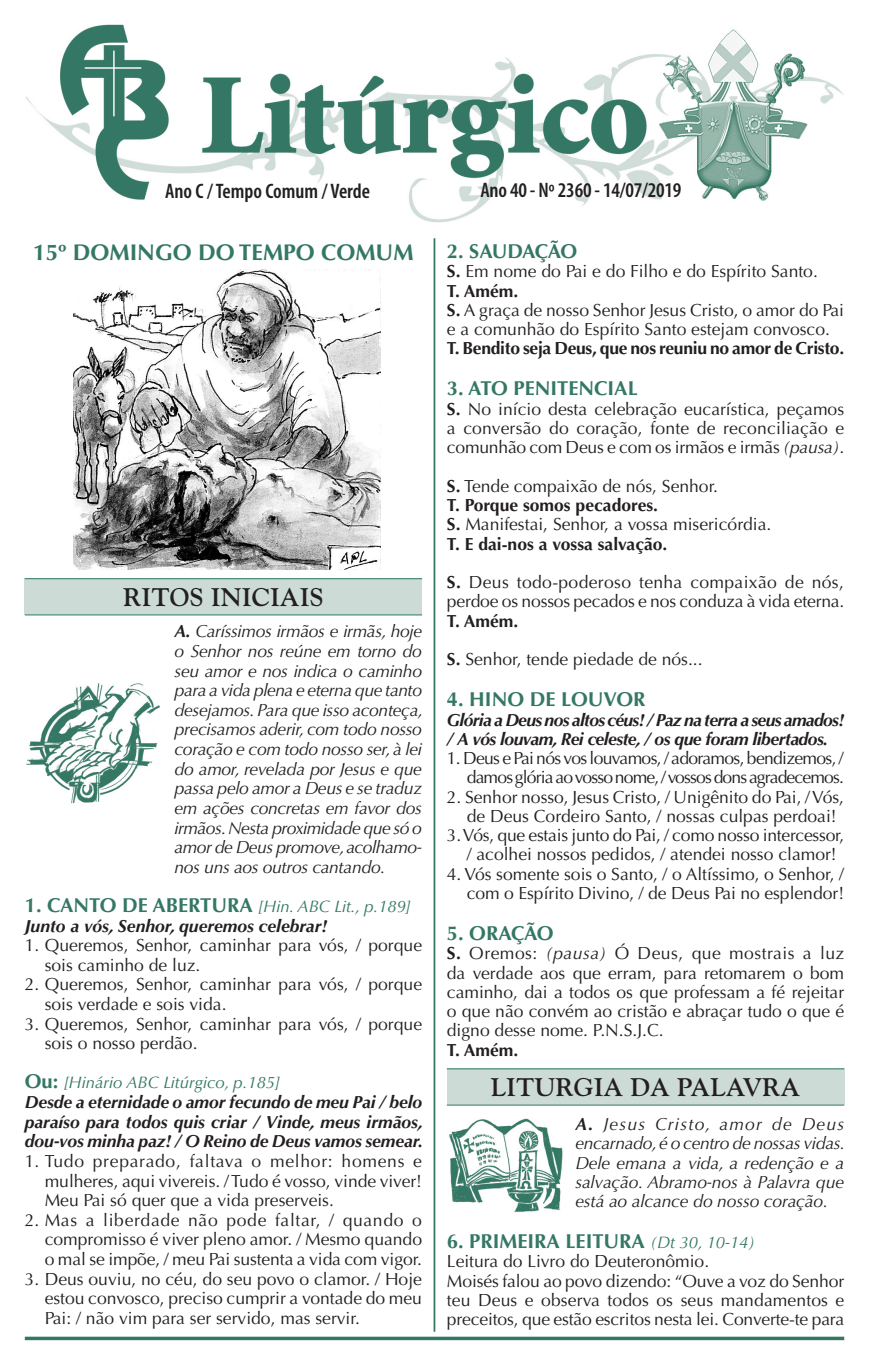
<style>
.page{position:relative;width:869px;height:1365px;background:#fff}
.page>*{position:absolute;margin:0;border:0;box-sizing:border-box;transform-origin:0 0}
.t1{font:700 25.38px "Goudy Std";color:#231f20}
.t2{font:700 22.75px "Optima LT Std";color:#337764}
.t3{font:600 condensed 21px "Myriad Pro";letter-spacing:-.01em;color:#231f20}
.t4{font:700 20.12px "Optima LT Std";color:#337764}
.t5{font:700 20.12px "Optima LT Std";letter-spacing:-.035em;color:#337764}
.t6{font:17.5px/19.2px "Optima LT Std";color:#231f20}
.t7{font:italic 17.5px/19.6px "Optima LT Std";letter-spacing:-.02em;color:#231f20;text-align:justify}
.t8{font:italic 700 17.5px/19.6px "Optima LT Std";letter-spacing:-.02em;color:#231f20;text-align:justify}
.t9{font:17.5px/19.2px "Optima LT Std";letter-spacing:-.045em;color:#231f20;text-align:right}
.t10{font:italic 700 17.5px/19.2px "Optima LT Std";letter-spacing:-.04em;color:#231f20}
.t11{font:700 17.5px "Optima LT Std";letter-spacing:-.02em;color:#231f20}
.t12{font:italic 700 17.5px "Optima LT Std";color:#231f20}
.t13{font:italic 16.62px "Optima LT Std";color:#337764}
.s1{font-weight:700}
.s2{font-style:italic}
.s3{font-weight:700;font-style:normal;font-size:20.12px}
.s4{font-weight:400;font-style:italic;font-size:16.62px}
</style>
<div class="page">
<div style="left:25px;top:578px;width:397px;height:36px;background:#cddbd6"></div>
<hr style="left:25px;top:578px;width:397px;height:1px;background:#337764">
<hr style="left:25px;top:614px;width:397px;height:1px;background:#337764">
<img style="left:26px;top:25px;width:817px;height:197px">
<hr style="left:25px;top:1336px;width:818px;height:3px;background:#337764">
<hr style="left:433px;top:238px;width:2px;height:1093px;background:#337764">
<img style="left:26px;top:683px;width:134px;height:121px">
<div style="left:446px;top:1068px;width:397px;height:36px;background:#cddbd6"></div>
<hr style="left:446px;top:1068px;width:397px;height:1px;background:#337764">
<hr style="left:446px;top:1104px;width:397px;height:1px;background:#337764">
<img style="left:449px;top:1118px;width:114px;height:94px">
<img style="left:73px;top:269px;width:307px;height:300px">
<p class="t3" style="left:165px;top:178px;width:206px">Ano C / Tempo Comum / Verde</p>
<p class="t3" style="left:480px;top:177px;width:202px">Ano 40 - Nº 2360 - 14/07/2019</p>
<p class="t5" style="left:446px;top:239px;width:132px">2. SAUDAÇÃO</p>
<p class="t6" style="left:446px;top:262px;width:398px"><span class="s1">S.</span> Em nome do Pai e do Filho e do Espírito Santo.<br><span class="s1">T. Amém.<br>S.</span> A graça de nosso Senhor Jesus Cristo, o amor do Pai e a comunhão do Espírito Santo estejam convosco.</p>
<p class="t11" style="left:446px;top:338px;width:398px">T. Bendito seja Deus, que nos reuniu no amor de Cristo.</p>
<p class="t4" style="left:446px;top:377px;width:192px">3. ATO PENITENCIAL</p>
<p class="t6" style="left:446px;top:399px;width:399px;text-align:justify"><span class="s1">S.</span> No início desta celebração eucarística, peçamos a conversão do coração, fonte de reconciliação e comunhão com Deus e com os irmãos e irmãs <span class="s2">(pausa)</span>.</p>
<p class="t6" style="left:446px;top:476px;width:326px"><span class="s1">S.</span> Tende compaixão de nós, Senhor.<br><span class="s1">T. Porque somos pecadores.<br>S.</span> Manifestai, Senhor, a vossa misericórdia.<br><span class="s1">T. E dai-nos a vossa salvação.</span></p>
<p class="t6" style="left:446px;top:572px;width:399px"><span class="s1">S.</span> Deus todo-poderoso tenha compaixão de nós, perdoe os nossos pecados e nos conduza à vida eterna.</p>
<p class="t11" style="left:446px;top:610px;width:73px">T. Amém.</p>
<p class="t6" style="left:446px;top:649px;width:257px"><span class="s1">S.</span> Senhor, tende piedade de nós...</p>
<p class="t4" style="left:446px;top:687px;width:200px">4. HINO DE LOUVOR</p>
<p class="t10" style="left:446px;top:710px;width:398px">Glória a Deus nos altos céus! / Paz na terra a seus amados! / A vós louvam, Rei celeste, / os que foram libertados.</p>
<p class="t9" style="left:446px;top:748px;width:398px">1. Deus e Pai nós vos louvamos, / adoramos, bendizemos, / damos glória ao vosso nome, / vossos dons agradecemos.</p>
<p class="t6" style="left:466px;top:787px;width:379px;text-indent:-20px">2. Senhor nosso, Jesus Cristo, / Unigênito do Pai, / Vós, de Deus Cordeiro Santo, / nossas culpas perdoai!</p>
<p class="t6" style="left:466px;top:825px;width:379px;text-indent:-20px">3. Vós, que estais junto do Pai, / como nosso intercessor, / acolhei nossos pedidos, / atendei nosso clamor!</p>
<p class="t6" style="left:446px;top:864px;width:398px;text-align:right">4. Vós somente sois o Santo, / o Altíssimo, o Senhor, / com o Espírito Divino, / de Deus Pai no esplendor!</p>
<p class="t4" style="left:446px;top:921px;width:108px">5. ORAÇÃO</p>
<p class="t6" style="left:446px;top:943px;width:399px;text-align:justify"><span class="s1">S.</span> Oremos: <span class="s2">(pausa)</span> Ó Deus, que mostrais a luz da verdade aos que erram, para retomarem o bom caminho, dai a todos os que professam a fé rejeitar o que não convém ao cristão e abraçar tudo o que é digno desse nome. P.N.S.J.C.</p>
<p class="t11" style="left:446px;top:1039px;width:73px">T. Amém.</p>
<h2 class="t2" style="left:33px;top:239px;width:381px">15º DOMINGO DO TEMPO COMUM</h2>
<h1 class="t1" style="left:123px;top:581px;width:202px">RITOS INICIAIS</h1>
<p class="t7" style="left:174px;top:621px;width:250px"><span class="s1">A.</span> Caríssimos irmãos e irmãs, hoje o Senhor nos reúne em torno do seu amor e nos indica o caminho para a vida plena e eterna que tanto desejamos. Para que isso aconteça, precisamos aderir, com todo nosso coração e com todo nosso ser, à lei do amor, revelada por Jesus e que passa pelo amor a Deus e se traduz em ações concretas em favor dos irmãos. Nesta proximidade que só o amor de Deus promove, acolhamo&shy;nos uns aos outros cantando.</p>
<p class="t13" style="left:25px;top:896px;width:387px"><span class="s3">1. CANTO DE ABERTURA</span> [Hin. ABC Lit., p.189]</p>
<p class="t12" style="left:25px;top:915px;width:304px">Junto a vós, Senhor, queremos celebrar!</p>
<p class="t6" style="left:45px;top:935px;width:379px;text-indent:-20px">1. Queremos, Senhor, caminhar para vós, / porque sois caminho de luz.</p>
<p class="t6" style="left:45px;top:974px;width:379px;text-indent:-20px">2. Queremos, Senhor, caminhar para vós, / porque sois verdade e sois vida.</p>
<p class="t6" style="left:45px;top:1014px;width:379px;text-indent:-20px">3. Queremos, Senhor, caminhar para vós, / porque sois o nosso perdão.</p>
<p class="t13" style="left:25px;top:1072px;width:256px"><span class="s3">Ou:</span> [Hinário ABC Litúrgico, p.185]</p>
<p class="t8" style="left:25px;top:1092px;width:399px">Desde a eternidade o amor fecundo de meu Pai / belo paraíso para todos quis criar / Vinde, meus irmãos, dou-vos minha paz! / O Reino de Deus vamos semear.</p>
<p class="t6" style="left:45px;top:1151px;width:378px;text-align:justify;text-indent:-20px">1. Tudo preparado, faltava o melhor: homens e mulheres, aqui vivereis. / Tudo é vosso, vinde viver!<br>Meu Pai só quer que a vida preserveis.</p>
<p class="t6" style="left:45px;top:1210px;width:378px;text-align:justify;text-indent:-20px">2. Mas a liberdade não pode faltar, / quando o compromisso é viver pleno amor. / Mesmo quando o mal se impõe, / meu Pai sustenta a vida com vigor.</p>
<p class="t6" style="left:45px;top:1268px;width:378px;text-align:justify;text-indent:-20px">3. Deus ouviu, no céu, do seu povo o clamor. / Hoje estou convosco, preciso cumprir a vontade do meu Pai: / não vim para ser servido, mas servir.</p>
<h1 class="t1" style="left:490px;top:1071px;width:311px">LITURGIA DA PALAVRA</h1>
<p class="t7" style="left:575px;top:1114px;width:271px"><span class="s1">A.</span> Jesus Cristo, amor de Deus encarnado, é o centro de nossas vidas.<br>Dele emana a vida, a redenção e a salvação. Abramo-nos à Palavra que está ao alcance do nosso coração.</p>
<p class="t4" style="left:446px;top:1229px;width:309px">6. PRIMEIRA LEITURA <span class="s4">(Dt 30, 10-14)</span></p>
<p class="t6" style="left:446px;top:1251px;width:399px">Leitura do Livro do Deuteronômio.<br>Moisés falou ao povo dizendo: “Ouve a voz do Senhor teu Deus e observa todos os seus mandamentos e preceitos, que estão escritos nesta lei. Converte-te para</p>
</div>
